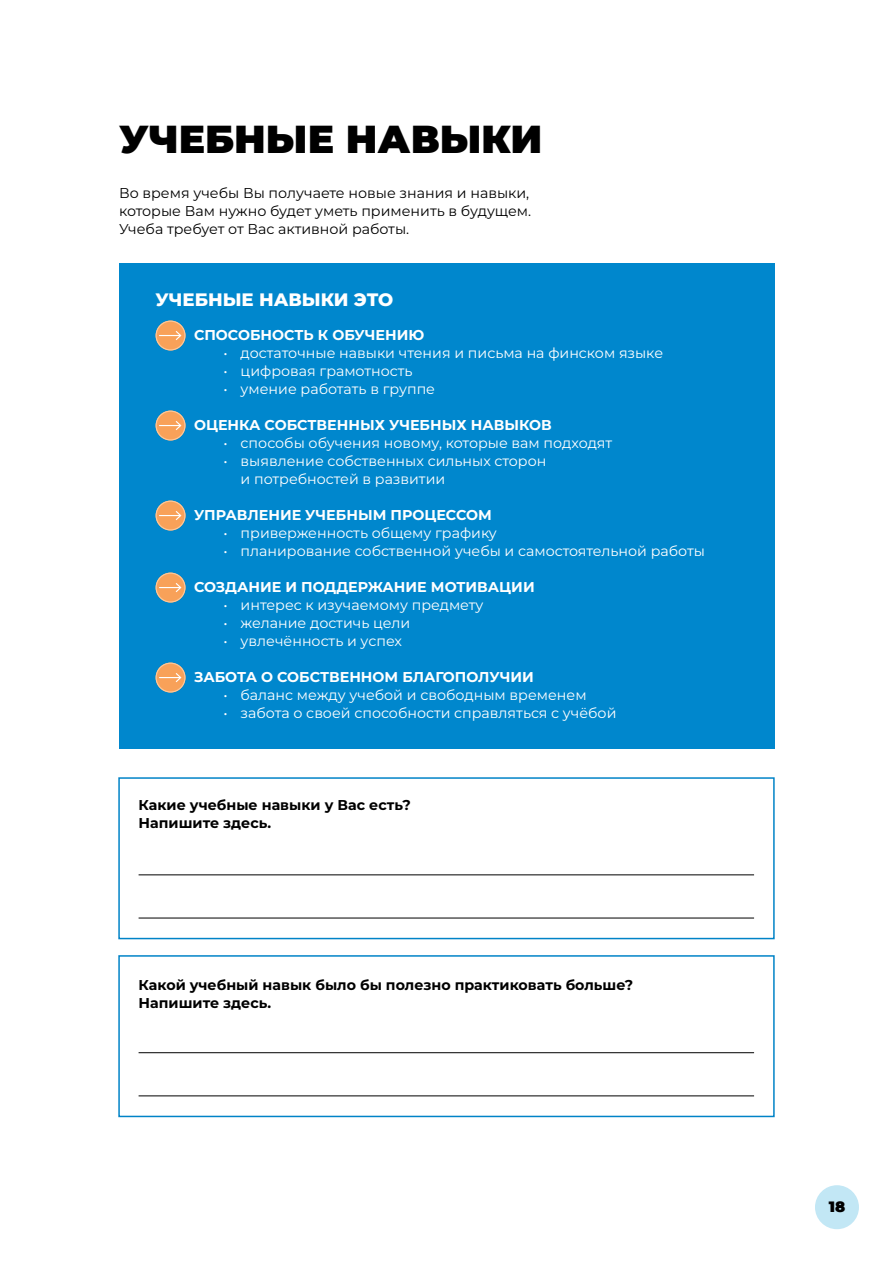
<style>
.page{position:relative;width:893px;height:1263px;background:#fff}
.page>*{position:absolute;margin:0;border:0;box-sizing:border-box;transform-origin:0 0}
.t1{font:900 39px "Montserrat";color:#000}
.t2{font:800 18px "Montserrat";color:#fff}
.t3{font:900 15px "Montserrat";color:#000}
.t4{font:14.25px/18px "Montserrat";color:#fff}
.t5{font:700 14.25px "Montserrat";color:#fff}
.t6{font:14.25px/18px "Montserrat";color:#000}
.t7{font:700 14.25px/18px "Montserrat";color:#000}
</style>
<div class="page">
<div style="left:815px;top:1185px;width:44px;height:44px;background:#c2e7f5;border-radius:50%"></div>
<div style="left:118px;top:955px;width:657px;height:162px;border:2px solid #0083c7"></div>
<div style="left:119px;top:264px;width:656px;height:485px;background:#0087cd"></div>
<svg style="left:156px;top:321px;width:30px;height:29px"></svg>
<svg style="left:156px;top:411px;width:30px;height:29px"></svg>
<svg style="left:156px;top:501px;width:30px;height:29px"></svg>
<svg style="left:156px;top:573px;width:30px;height:29px"></svg>
<svg style="left:156px;top:663px;width:30px;height:29px"></svg>
<hr style="left:139px;top:875px;width:615px;height:1px;background:#000">
<hr style="left:139px;top:918px;width:615px;height:1px;background:#000">
<hr style="left:139px;top:1052px;width:615px;height:1px;background:#000">
<hr style="left:139px;top:1095px;width:615px;height:1px;background:#000">
<div style="left:118px;top:777px;width:657px;height:162px;border:2px solid #0083c7"></div>
<h1 class="t1" style="left:119px;top:113px;width:425px">УЧЕБНЫЕ НАВЫКИ</h1>
<p class="t6" style="left:119px;top:184px;width:414px">Во время учебы Вы получаете новые знания и навыки, которые Вам нужно будет уметь применить в будущем.<br>Учеба требует от Вас активной работы.</p>
<p class="t2" style="left:156px;top:288px;width:239px">УЧЕБНЫЕ НАВЫКИ ЭТО</p>
<p class="t5" style="left:194px;top:326px;width:232px">СПОСОБНОСТЬ К ОБУЧЕНИЮ</p>
<p class="t4" style="left:224px;top:344px;width:441px">• достаточные навыки чтения и письма на финском языке</p>
<p class="t4" style="left:224px;top:362px;width:190px">• цифровая грамотность</p>
<p class="t4" style="left:224px;top:380px;width:213px">• умение работать в группе</p>
<p class="t5" style="left:194px;top:416px;width:359px">ОЦЕНКА СОБСТВЕННЫХ УЧЕБНЫХ НАВЫКОВ</p>
<p class="t4" style="left:224px;top:434px;width:390px">• способы обучения новому, которые вам подходят</p>
<p class="t4" style="left:241px;top:452px;width:307px;text-indent:-17px">• выявление собственных сильных сторон и потребностей в развитии</p>
<p class="t5" style="left:194px;top:506px;width:299px">УПРАВЛЕНИЕ УЧЕБНЫМ ПРОЦЕССОМ</p>
<p class="t4" style="left:224px;top:524px;width:275px">• приверженность общему графику</p>
<p class="t4" style="left:224px;top:542px;width:483px">• планирование собственной учебы и самостоятельной работы</p>
<p class="t5" style="left:194px;top:578px;width:342px">СОЗДАНИЕ И ПОДДЕРЖАНИЕ МОТИВАЦИИ</p>
<p class="t4" style="left:224px;top:596px;width:261px">• интерес к изучаемому предмету</p>
<p class="t4" style="left:224px;top:614px;width:188px">• желание достичь цели</p>
<p class="t4" style="left:224px;top:632px;width:180px">• увлечённость и успех</p>
<p class="t5" style="left:194px;top:668px;width:341px">ЗАБОТА О СОБСТВЕННОМ БЛАГОПОЛУЧИИ</p>
<p class="t4" style="left:224px;top:686px;width:364px">• баланс между учебой и свободным временем</p>
<p class="t4" style="left:224px;top:704px;width:394px">• забота о своей способности справляться с учёбой</p>
<p class="t7" style="left:139px;top:796px;width:274px">Какие учебные навыки у Вас есть?<br>Напишите здесь.</p>
<p class="t7" style="left:139px;top:976px;width:496px">Какой учебный навык было бы полезно практиковать больше?<br>Напишите здесь.</p>
<p class="t3" style="left:829px;top:1197px;width:18px">18</p>
</div>
